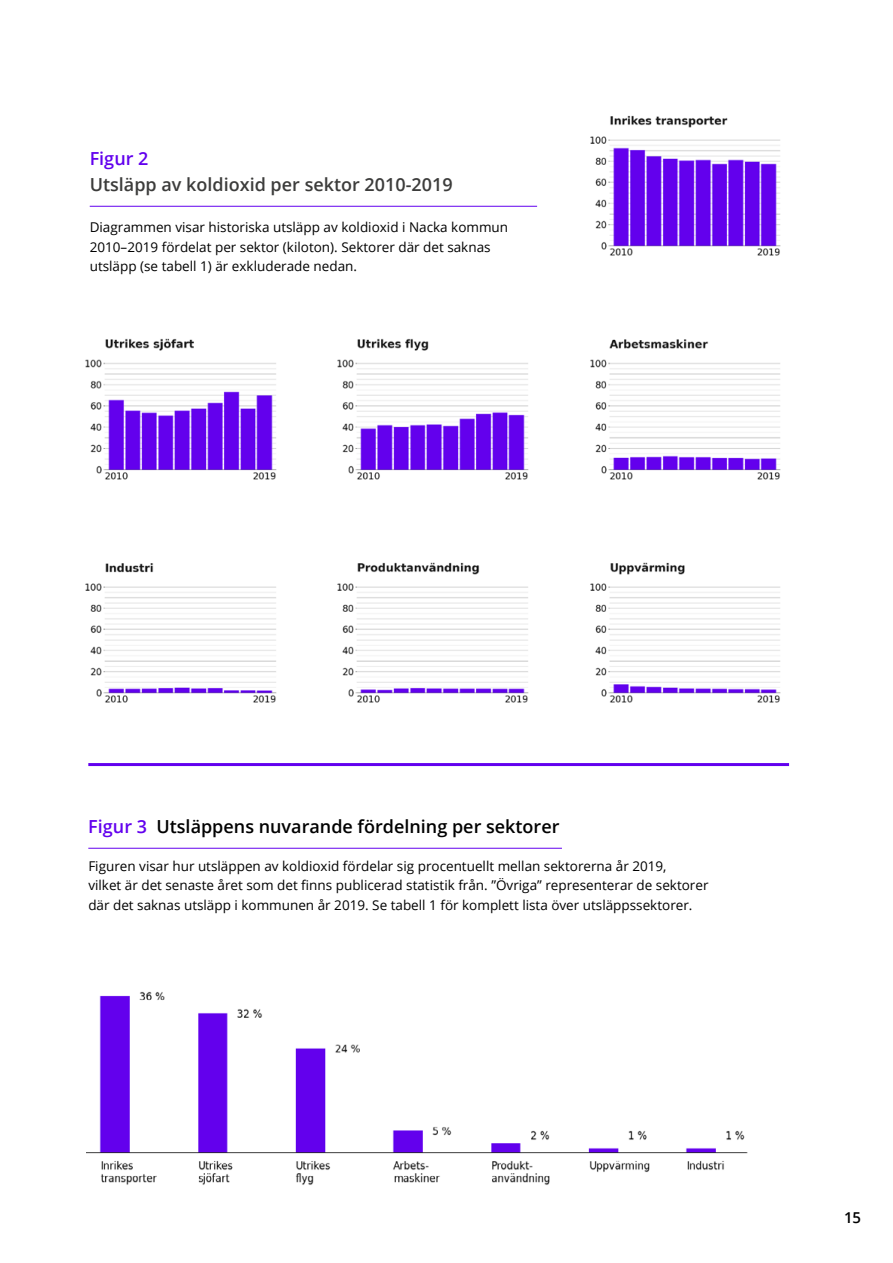
<style>
.page{position:relative;width:893px;height:1263px;background:#fff}
.page>*{position:absolute;margin:0;border:0;box-sizing:border-box;transform-origin:0 0}
.t1{font:600 18px "Open Sans";color:#000}
.t2{font:600 18px "Open Sans";color:#3c3c3b}
.t3{font:600 18px "Open Sans";color:#6200ee}
.t4{font:600 15px "Open Sans";color:#000}
.t5{font:13.5px/19.5px "Open Sans";color:#000}
.s1{color:#6200ee}
</style>
<div class="page">
<hr style="left:88px;top:848px;width:474px;height:1px;background:#6200ee">
<hr style="left:90px;top:206px;width:447px;height:1px;background:#6200ee">
<hr style="left:88px;top:763px;width:701px;height:3px;background:#6200ee">
<img style="left:590px;top:339px;width:191px;height:141px">
<img style="left:85px;top:563px;width:192px;height:140px">
<img style="left:590px;top:115px;width:191px;height:141px">
<img style="left:337px;top:562px;width:192px;height:141px">
<img style="left:590px;top:562px;width:191px;height:141px">
<img style="left:337px;top:338px;width:192px;height:142px">
<img style="left:85px;top:338px;width:192px;height:142px">
<img style="left:86px;top:991px;width:662px;height:194px">
<h1 class="t3" style="left:90px;top:146px;width:60px">Figur 2</h1>
<h1 class="t2" style="left:90px;top:172px;width:364px">Utsläpp av koldioxid per sektor 2010-2019</h1>
<p class="t5" style="left:90px;top:217px;width:420px">Diagrammen visar historiska utsläpp av koldioxid i Nacka kommun<br>2010–2019 fördelat per sektor (kiloton). Sektorer där det saknas utsläpp (se tabell 1) är exkluderade nedan.</p>
<h1 class="t1" style="left:88px;top:814px;width:473px"><span class="s1">Figur 3</span> Utsläppens nuvarande fördelning per sektorer</h1>
<p class="t5" style="left:88px;top:856px;width:622px">Figuren visar hur utsläppen av koldioxid fördelar sig procentuellt mellan sektorerna år 2019,<br>vilket är det senaste året som det finns publicerad statistik från. ”Övriga” representerar de sektorer där det saknas utsläpp i kommunen år 2019. Se tabell 1 för komplett lista över utsläppssektorer.</p>
<p class="t4" style="left:844px;top:1207px;width:19px">15</p>
</div>
